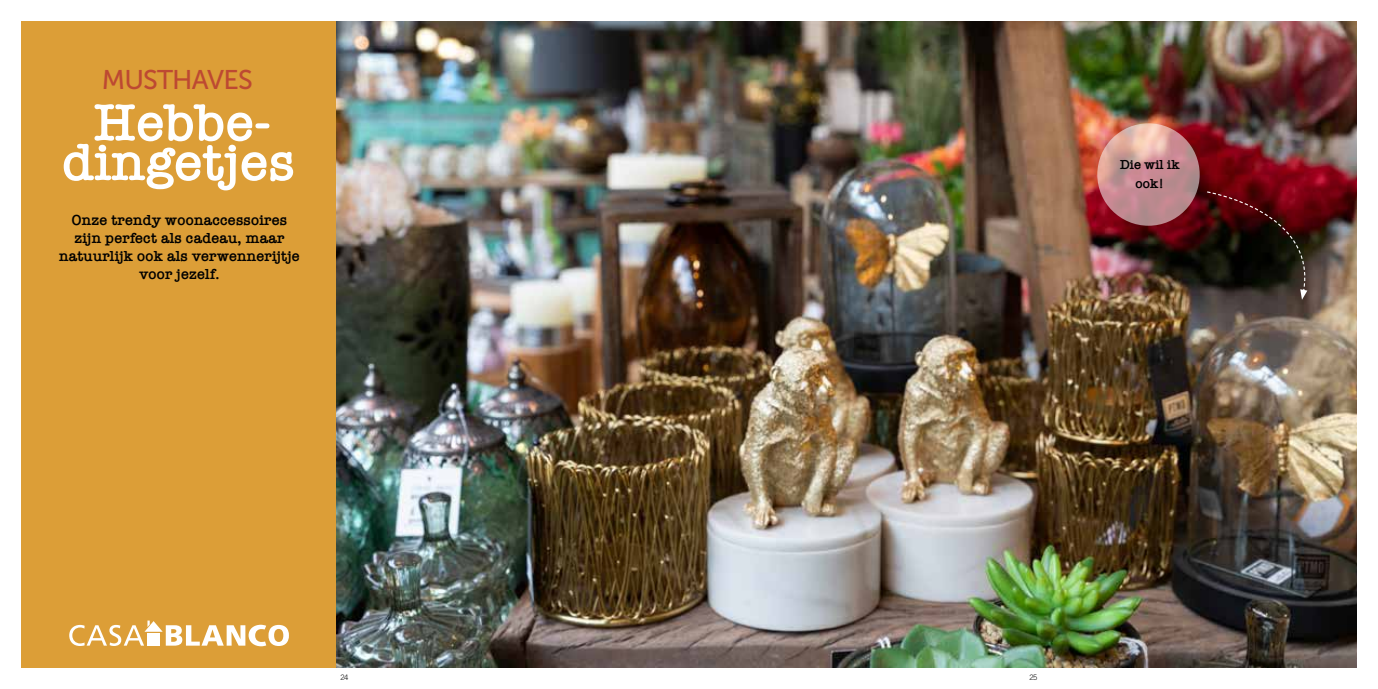
<style>
.page{position:relative;width:1378px;height:689px;background:#fff}
.page>*{position:absolute;margin:0;border:0;box-sizing:border-box;transform-origin:0 0}
.t1{font:600 54px/39.6px "American Typewriter";color:#fff;text-align:center}
.t2{font:27px "Museo Sans 500";letter-spacing:-.03em;color:#bd4932}
.t3{font:600 15px/18px "American Typewriter";letter-spacing:.01em;color:#000;text-align:center}
.t4{font:600 13.5px/19.2px "American Typewriter";color:#000;text-align:center}
.t5{font:300 7.5px "Trade Gothic LT Std";color:#000}
</style>
<div class="page">
<img style="left:336px;top:21px;width:1020px;height:647px">
<div style="left:21px;top:21px;width:315px;height:647px;background:#dc9e37"></div>
<svg style="left:69px;top:620px;width:220px;height:26px"></svg>
<svg style="left:1097px;top:123px;width:102px;height:103px;background:#ca9596"></svg>
<svg style="left:1206px;top:191px;width:112px;height:109px;background:#321411"></svg>
<h2 class="t2" style="left:102px;top:65px;width:153px">MUSTHAVES</h2>
<h1 class="t1" style="left:62px;top:102px;width:234px">Hebbe&shy;dingetjes</h1>
<p class="t3" style="left:59px;top:211px;width:242px">Onze trendy woonaccessoires zijn perfect als cadeau, maar natuurlijk ook als verwennerijtje voor jezelf.</p>
<p class="t4" style="left:1120px;top:155px;width:61px">Die wil ik ook!</p>
<p class="t5" style="left:340px;top:672px;width:9px">24</p>
<p class="t5" style="left:1029px;top:672px;width:9px">25</p>
</div>
